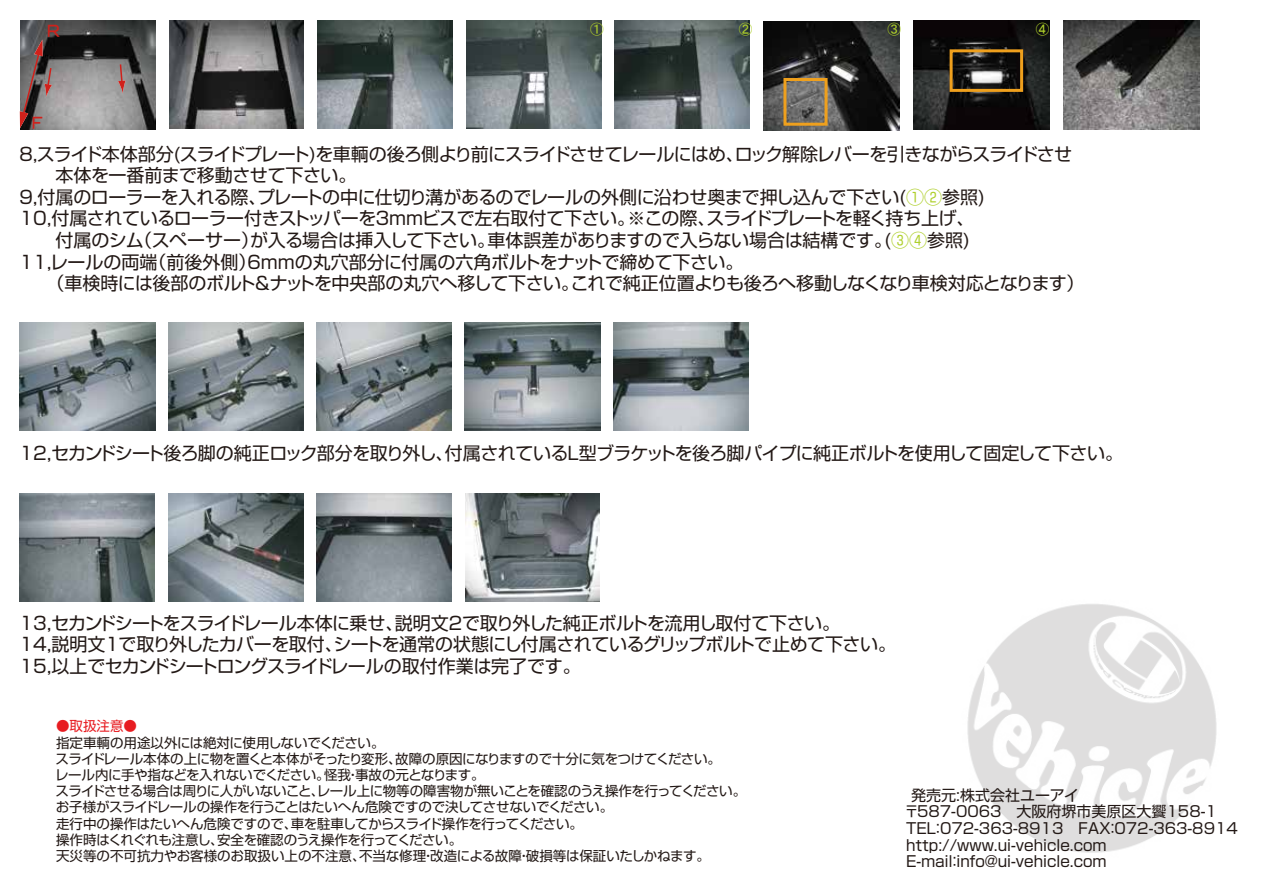
<style>
.page{position:relative;width:1263px;height:893px;background:#fff}
.page>*{position:absolute;margin:0;border:0;box-sizing:border-box;transform-origin:0 0}
.t1{font:18px/21.6px "Shin Go Pro";letter-spacing:-.03em;color:#221815}
.t2{font:18px "MS Gothic";color:#d0211b}
.t3{font:15px/16.5px "Shin Go Pro";color:#221815}
.t4{font:13.5px/16.2px "Shin Go Pro";letter-spacing:-.03em;color:#221815}
.t5{font:13.5px "Shin Go Pro";color:#e71c21}
.t6{font:13.5px "MS Gothic";color:#aecf2a}
.s1{color:#aecf2a}
</style>
<div class="page">
<img style="left:913px;top:21px;width:136px;height:108px">
<img style="left:763px;top:21px;width:136px;height:109px">
<img style="left:20px;top:21px;width:136px;height:108px">
<img style="left:20px;top:322px;width:135px;height:108px">
<img style="left:168px;top:322px;width:136px;height:108px">
<img style="left:317px;top:322px;width:135px;height:108px">
<img style="left:614px;top:322px;width:135px;height:109px">
<img style="left:465px;top:322px;width:135px;height:108px">
<img style="left:20px;top:493px;width:135px;height:108px">
<img style="left:168px;top:493px;width:135px;height:108px">
<img style="left:316px;top:493px;width:136px;height:108px">
<img style="left:465px;top:493px;width:135px;height:109px">
<img style="left:317px;top:21px;width:135px;height:107px">
<img style="left:466px;top:21px;width:135px;height:108px">
<img style="left:615px;top:21px;width:135px;height:108px">
<div style="left:783px;top:78px;width:44px;height:48px;border:3px solid #efa01d"></div>
<div style="left:950px;top:49px;width:73px;height:43px;border:3px solid #efa01d"></div>
<svg style="left:20px;top:40px;width:33px;height:88px;background:#6b5959"></svg>
<svg style="left:118px;top:63px;width:8px;height:30px"></svg>
<img style="left:967px;top:604px;width:250px;height:249px">
<img style="left:1063px;top:20px;width:136px;height:110px">
<img style="left:169px;top:20px;width:135px;height:108px">
<p class="t2" style="left:44px;top:22px;width:20px">Ｒ</p>
<p class="t6" style="left:590px;top:23px;width:15px">①</p>
<p class="t6" style="left:739px;top:23px;width:15px">②</p>
<p class="t6" style="left:887px;top:23px;width:15px">③</p>
<p class="t6" style="left:1036px;top:23px;width:15px">④</p>
<p class="t2" style="left:28px;top:113px;width:19px">Ｆ</p>
<p class="t1" style="left:17px;top:141px;width:1069px">８，スライド本体部分(スライドプレート)を車輌の後ろ側より前にスライドさせてレールにはめ、ロック解除レバーを引きながらスライドさせ　　本体を一番前まで移動させて下さい。<br>９，付属のローラーを入れる際、プレートの中に仕切り溝があるのでレールの外側に沿わせ奥まで押し込んで下さい(<span class="s1">①②</span>参照)<br>10，付属されているローラー付きストッパーを３mmビスで左右取付て下さい。※この際、スライドプレートを軽く持ち上げ、<br>　　付属のシム（スペーサー）が入る場合は挿入して下さい。車体誤差がありますので入らない場合は結構です。(<span class="s1">③④</span>参照)<br>11，レールの両端（前後外側）６mmの丸穴部分に付属の六角ボルトをナットで締めて下さい。<br>　　（車検時には後部のボルト＆ナットを中央部の丸穴へ移して下さい。これで純正位置よりも後ろへ移動しなくなり車検対応となります）</p>
<p class="t1" style="left:20px;top:440px;width:1105px">12，セカンドシート後ろ脚の純正ロック部分を取り外し、付属されているL型ブラケットを後ろ脚パイプに純正ボルトを使用して固定して下さい。</p>
<p class="t1" style="left:20px;top:610px;width:878px">13，セカンドシートをスライドレール本体に乗せ、説明文２で取り外した純正ボルトを流用し取付て下さい。<br>14，説明文１で取り外したカバーを取付、シートを通常の状態にし付属されているグリップボルトで止めて下さい。<br>15，以上でセカンドシートロングスライドレールの取付作業は完了です。</p>
<p class="t5" style="left:56px;top:715px;width:82px">●取扱注意●</p>
<p class="t4" style="left:55px;top:733px;width:693px">指定車輌の用途以外には絶対に使用しないでください。<br>スライドレール本体の上に物を置くと本体がそったり変形、故障の原因になりますので十分に気をつけてください。<br>レール内に手や指などを入れないでください。怪我・事故の元となります。<br>スライドさせる場合は周りに人がいないこと、レール上に物等の障害物が無いことを確認のうえ操作を行ってください。お子様がスライドレールの操作を行うことはたいへん危険ですので決してさせないでください。<br>走行中の操作はたいへん危険ですので、車を駐車してからスライド操作を行ってください。<br>操作時はくれぐれも注意し、安全を確認のうえ操作を行ってください。<br>天災等の不可抗力やお客様のお取扱い上の不注意、不当な修理・改造による故障・破損等は保証いたしかねます。</p>
<p class="t3" style="left:904px;top:785px;width:336px;text-indent:7px">発売元:株式会社ユーアイ<br>〒587-0063　大阪府堺市美原区大饗158-1<br>ＴＥＬ：072-363-8913　ＦＡＸ：072-363-8914 http://www.ui-vehicle.com<br>Ｅ-ｍａｉｌ：info@ui-vehicle.com</p>
</div>
